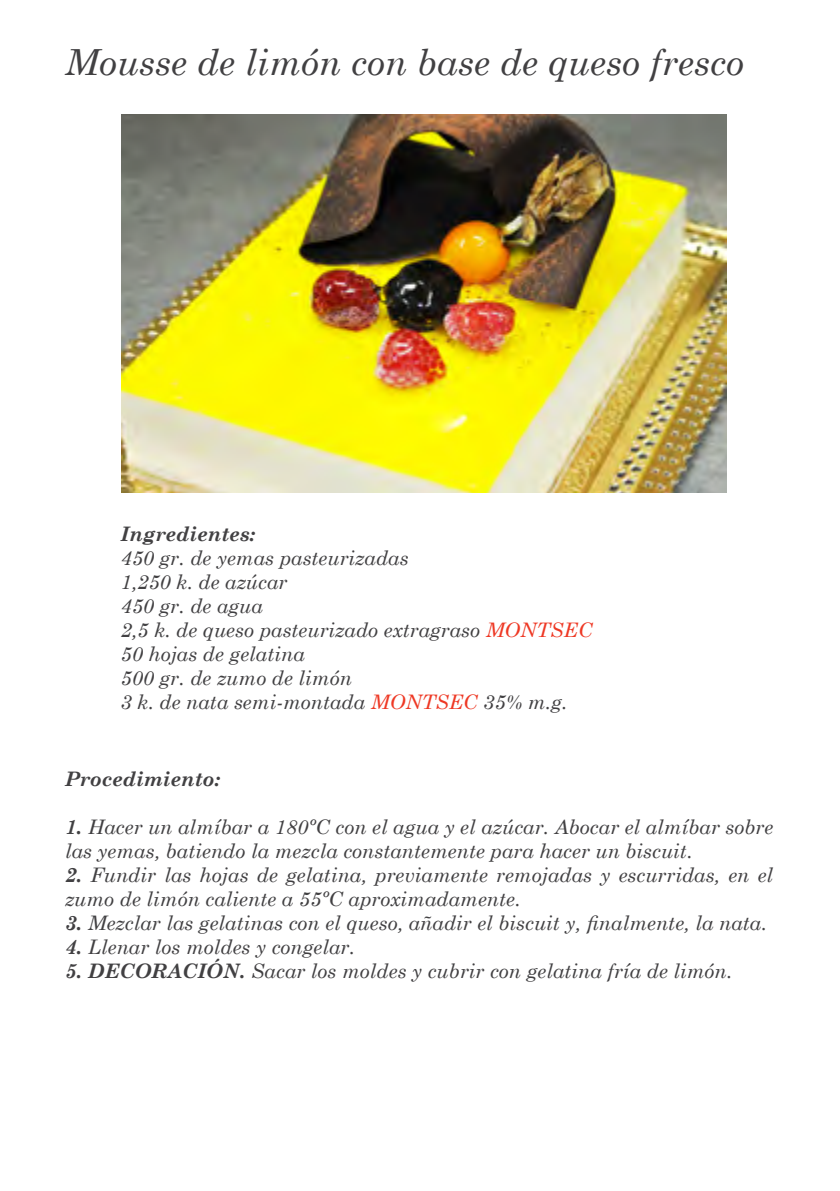
<style>
.page{position:relative;width:840px;height:1191px;background:#fff}
.page>*{position:absolute;margin:0;border:0;box-sizing:border-box;transform-origin:0 0}
.t1{font:italic 36px "Century Schoolbook";color:#414042}
.t2{font:italic 20px/24px "Century Schoolbook";color:#414042}
.t3{font:italic 700 20px "Century Schoolbook";color:#414042}
.s1{color:#ee3824}
.s2{font-weight:700}
</style>
<div class="page">
<img style="left:121px;top:114px;width:605px;height:378px">
<h1 class="t1" style="left:65px;top:40px;width:680px">Mousse de limón con base de queso fresco</h1>
<p class="t3" style="left:120px;top:521px;width:136px">Ingredientes:</p>
<p class="t2" style="left:120px;top:545px;width:473px">450 gr. de yemas pasteurizadas<br>1,250 k. de azúcar<br>450 gr. de agua<br>2,5 k. de queso pasteurizado extragraso <span class="s1">MONTSEC<br></span>50 hojas de gelatina<br>500 gr. de zumo de limón<br>3 k. de nata semi-montada <span class="s1">MONTSEC</span> 35% m.g.</p>
<p class="t3" style="left:65px;top:766px;width:157px">Procedimiento:</p>
<p class="t2" style="left:65px;top:815px;width:709px"><span class="s2">1.</span> Hacer un almíbar a 180ºC con el agua y el azúcar. Abocar el almíbar sobre las yemas, batiendo la mezcla constantemente para hacer un biscuit.</p>
<p class="t2" style="left:65px;top:863px;width:709px"><span class="s2">2.</span> Fundir las hojas de gelatina, previamente remojadas y escurridas, en el zumo de limón caliente a 55ºC aproximadamente.</p>
<p class="t2" style="left:65px;top:911px;width:703px"><span class="s2">3.</span> Mezclar las gelatinas con el queso, añadir el biscuit y, finalmente, la nata.</p>
<p class="t2" style="left:65px;top:935px;width:291px"><span class="s2">4.</span> Llenar los moldes y congelar.</p>
<p class="t2" style="left:65px;top:959px;width:668px"><span class="s2">5. DECORACIÓN.</span> Sacar los moldes y cubrir con gelatina fría de limón.</p>
</div>
